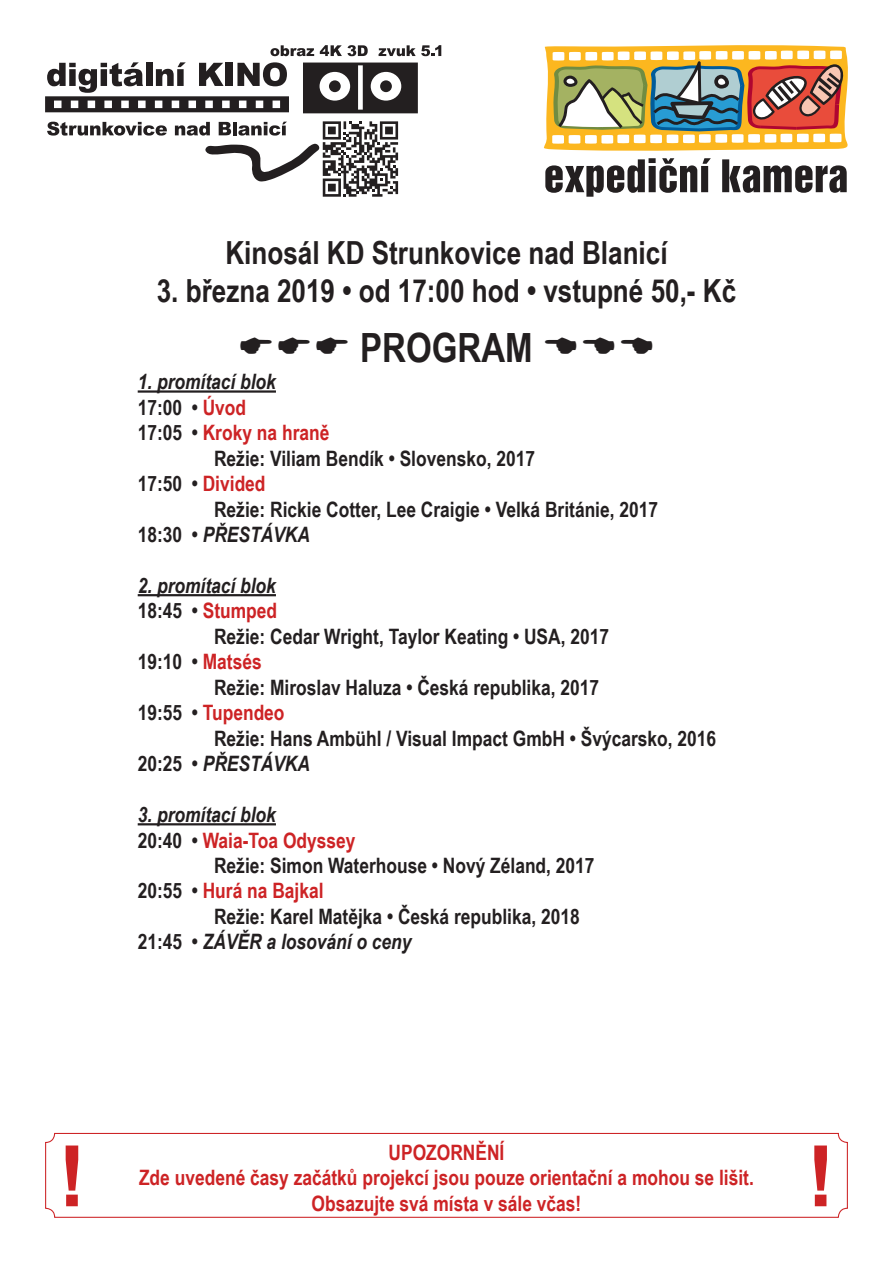
<style>
.page{position:relative;width:893px;height:1263px;background:#fff}
.page>*{position:absolute;margin:0;border:0;box-sizing:border-box;transform-origin:0 0}
.t1{font:700 84.9px "Arial";color:#cd2325}
.t2{font:700 40.35px "Arial Narrow";color:#231f20}
.t3{font:700 31.8px "Arial Narrow";color:#231f20}
.t4{font:700 21.15px "Arial Narrow";color:#231f20}
.t5{font:700 21.15px/25.5px "Arial Narrow";color:#cd2325;text-align:center}
.t6{font:italic 700 21.15px "Arial Narrow";color:#231f20}
.s1{color:#cd2325}
.s2{color:#231f20}
.s3{font-style:normal}
</style>
<div class="page">
<svg style="left:544px;top:45px;width:304px;height:152px"></svg>
<svg style="left:303px;top:63px;width:115px;height:50px"></svg>
<svg style="left:379px;top:45px;width:62px;height:11px"></svg>
<svg style="left:320px;top:45px;width:48px;height:11px"></svg>
<svg style="left:270px;top:45px;width:44px;height:11px"></svg>
<svg style="left:175px;top:121px;width:223px;height:76px"></svg>
<svg style="left:47px;top:122px;width:120px;height:14px"></svg>
<svg style="left:45px;top:62px;width:244px;height:50px"></svg>
<hr style="left:138px;top:390px;width:138px;height:3px;background:#231f20">
<hr style="left:138px;top:594px;width:138px;height:2px;background:#231f20">
<hr style="left:138px;top:823px;width:138px;height:2px;background:#231f20">
<svg style="left:45px;top:1132px;width:803px;height:86px"></svg>
<h3 class="t3" style="left:225px;top:228px;width:444px">Kinosál KD Strunkovice nad Blanicí</h3>
<h3 class="t3" style="left:157px;top:267px;width:581px">3. března 2019 • od 17:00 hod • vstupné 50,- Kč</h3>
<h2 class="t2" style="left:360px;top:318px;width:174px">PROGRAM</h2>
<p class="t6" style="left:138px;top:366px;width:140px">1. promítací blok</p>
<p class="t4" style="left:138px;top:391px;width:110px">17:00 • <span class="s1">Úvod</span></p>
<p class="t5" style="left:138px;top:419px;width:193px"><span class="s2">17:05 •</span> Kroky na hraně</p>
<p class="t4" style="left:214px;top:442px;width:322px">Režie: Viliam Bendík • Slovensko, 2017</p>
<p class="t5" style="left:138px;top:470px;width:129px"><span class="s2">17:50 •</span> Divided</p>
<p class="t4" style="left:214px;top:493px;width:446px">Režie: Rickie Cotter, Lee Craigie • Velká Británie, 2017</p>
<p class="t6" style="left:138px;top:519px;width:174px"><span class="s3">18:30 •</span> PŘESTÁVKA</p>
<p class="t6" style="left:138px;top:569px;width:140px">2. promítací blok</p>
<p class="t5" style="left:138px;top:597px;width:141px"><span class="s2">18:45 •</span> Stumped</p>
<p class="t4" style="left:214px;top:620px;width:397px">Režie: Cedar Wright, Taylor Keating • USA, 2017</p>
<p class="t4" style="left:138px;top:646px;width:126px">19:10 • <span class="s1">Matsés</span></p>
<p class="t4" style="left:214px;top:671px;width:387px">Režie: Miroslav Haluza • Česká republika, 2017</p>
<p class="t5" style="left:138px;top:699px;width:148px"><span class="s2">19:55 •</span> Tupendeo</p>
<p class="t4" style="left:214px;top:722px;width:504px">Režie: Hans Ambühl / Visual Impact GmbH • Švýcarsko, 2016</p>
<p class="t6" style="left:138px;top:748px;width:174px"><span class="s3">20:25 •</span> PŘESTÁVKA</p>
<p class="t6" style="left:138px;top:799px;width:140px">3. promítací blok</p>
<p class="t5" style="left:138px;top:826px;width:219px"><span class="s2">20:40 •</span> Waia-Toa Odyssey</p>
<p class="t4" style="left:214px;top:849px;width:382px">Režie: Simon Waterhouse • Nový Zéland, 2017</p>
<p class="t5" style="left:138px;top:877px;width:187px"><span class="s2">20:55 •</span> Hurá na Bajkal</p>
<p class="t4" style="left:214px;top:900px;width:367px">Režie: Karel Matějka • Česká republika, 2018</p>
<p class="t6" style="left:138px;top:926px;width:275px"><span class="s3">21:45 •</span> ZÁVĚR a losování o ceny</p>
<h1 class="t1" style="left:58px;top:1120px;width:30px">!</h1>
<p class="t5" style="left:139px;top:1138px;width:616px">UPOZORNĚNÍ<br>Zde uvedené časy začátků projekcí jsou pouze orientační a mohou se lišit.</p>
<p class="t5" style="left:312px;top:1189px;width:271px">Obsazujte svá místa v sále včas!</p>
<h1 class="t1" style="left:807px;top:1120px;width:30px">!</h1>
</div>
